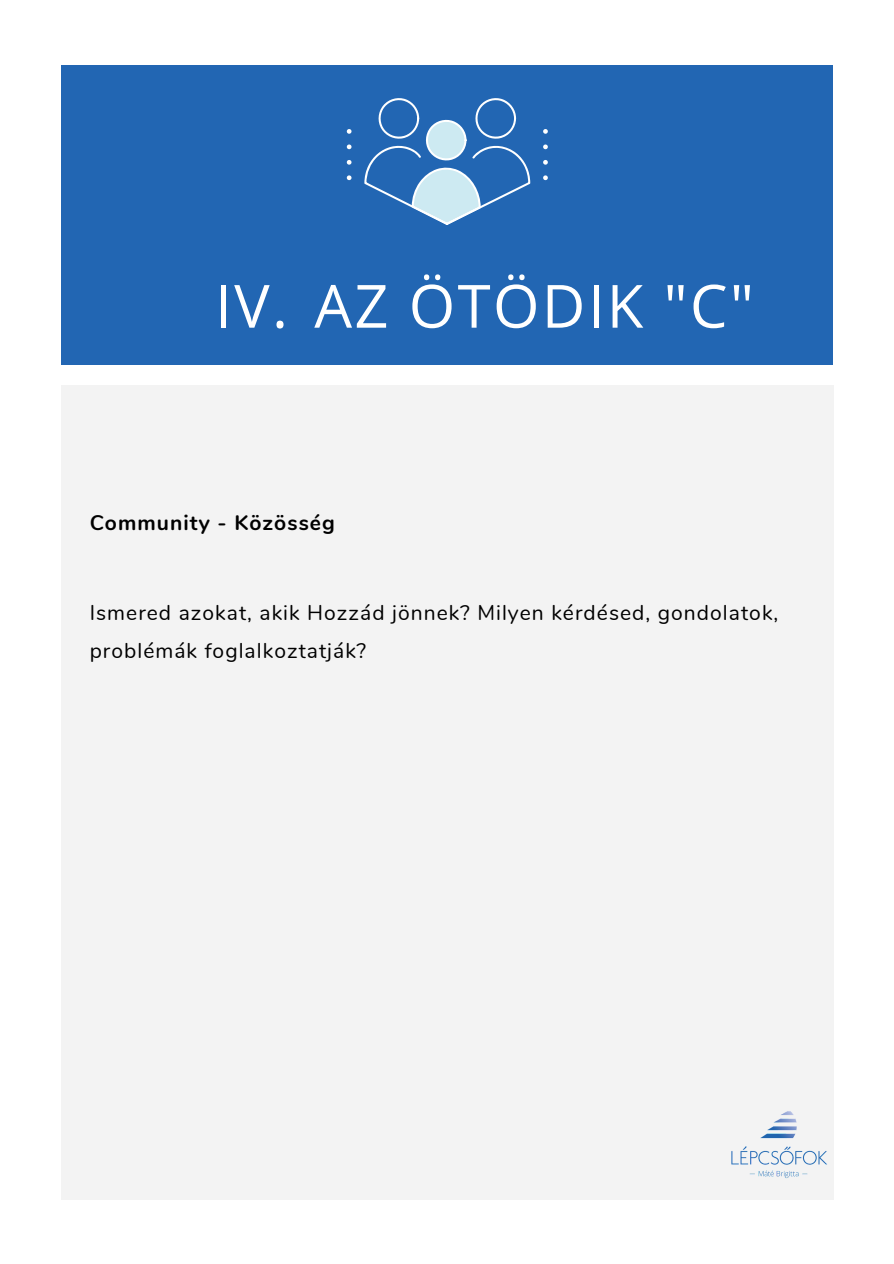
<style>
.page{position:relative;width:894px;height:1264px;background:#fff}
.page>*{position:absolute;margin:0;border:0;box-sizing:border-box;transform-origin:0 0}
.t1{font:59.55px "Open Sans";letter-spacing:.04em;color:#fff}
.t2{font:21px/38.2px "Nunito";letter-spacing:.05em;color:#000}
.t3{font:700 21px "Nunito";letter-spacing:.05em;color:#000}
</style>
<div class="page">
<div style="left:61px;top:65px;width:771px;height:300px;background:#2266b3"></div>
<div style="left:61px;top:385px;width:771px;height:814px;background:#f3f3f3"></div>
<img style="left:723px;top:1090px;width:109px;height:109px;border-radius:50%">
<svg style="left:364px;top:98px;width:166px;height:127px"></svg>
<svg style="left:347px;top:129px;width:4px;height:5px"></svg>
<svg style="left:347px;top:144px;width:4px;height:5px"></svg>
<svg style="left:347px;top:160px;width:4px;height:5px"></svg>
<svg style="left:347px;top:175px;width:4px;height:5px"></svg>
<svg style="left:543px;top:129px;width:4px;height:5px"></svg>
<svg style="left:543px;top:144px;width:4px;height:5px"></svg>
<svg style="left:543px;top:160px;width:4px;height:5px"></svg>
<svg style="left:543px;top:175px;width:4px;height:5px"></svg>
<h1 class="t1" style="left:215px;top:264px;width:540px">IV. AZ ÖTÖDIK "C"</h1>
<p class="t3" style="left:90px;top:508px;width:247px">Community - Közösség</p>
<p class="t2" style="left:90px;top:594px;width:690px">Ismered azokat, akik Hozzád jönnek? Milyen kérdésed, gondolatok, problémák foglalkoztatják?</p>
</div>
